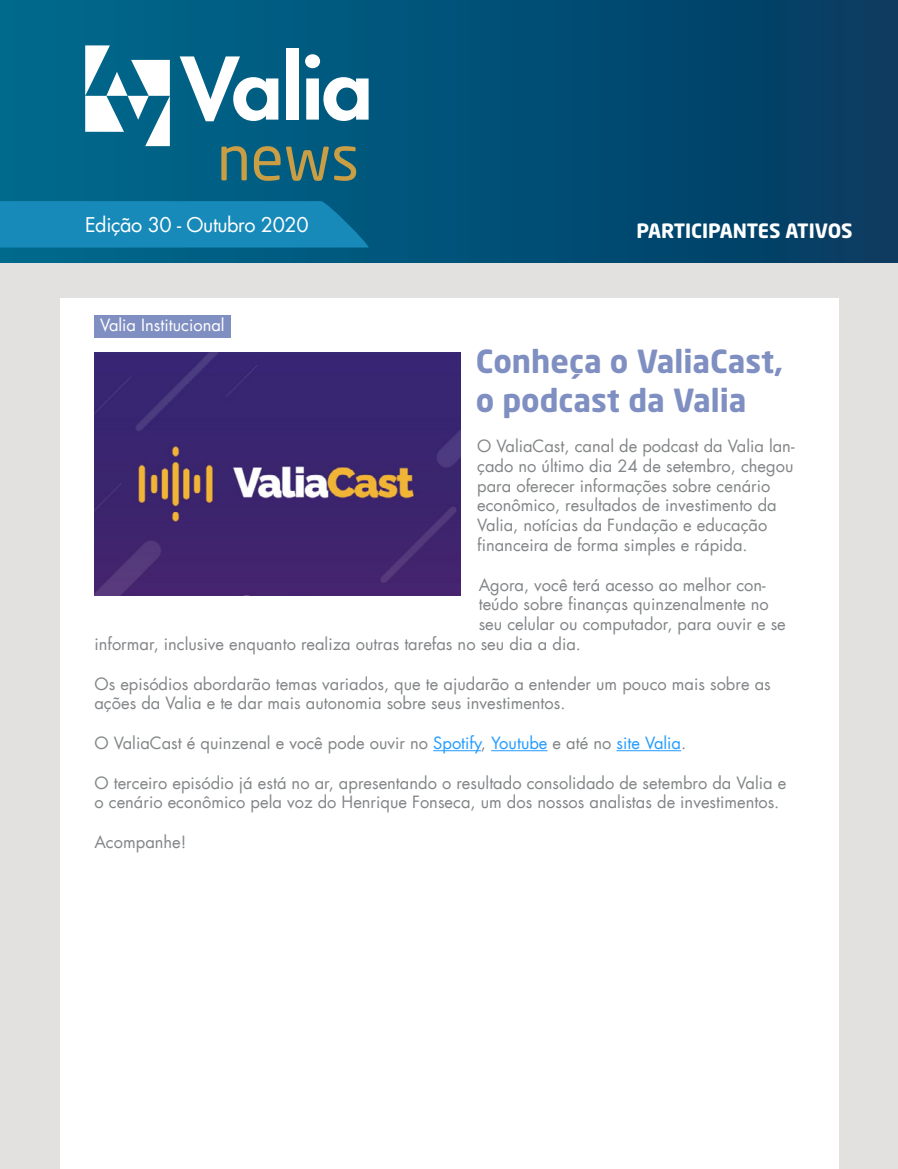
<style>
.page{position:relative;width:898px;height:1169px;background:#fff}
.page>*{position:absolute;margin:0;border:0;box-sizing:border-box;transform-origin:0 0}
.t1{font:61.5px "Neo Sans Std";color:#c99e45}
.t2{font:700 31.5px/39.6px "Neo Sans Std";color:#808fc2}
.t3{font:19.8px "Futura LT";letter-spacing:-.02em;color:#fff}
.t4{font:700 19.5px "Neo Sans Std";color:#fff}
.t5{font:16.5px/19.8px "Futura LT";color:#828587}
.t6{font:16.5px "Futura LT";color:#fff}
.s1{color:#249cff}
</style>
<div class="page">
<div style="left:0;top:262px;width:897px;height:907px;background:#e2e1df"></div>
<div style="left:61px;top:298px;width:777px;height:871px;background:#fff"></div>
<img style="left:94px;top:353px;width:366px;height:242px">
<div style="left:0;top:0;width:897px;height:262px;background:linear-gradient(to right,#006b8f,#053a62)"></div>
<svg style="left:85px;top:45px;width:85px;height:101px"></svg>
<svg style="left:180px;top:56px;width:98px;height:65px"></svg>
<div style="left:286px;top:49px;width:12px;height:71px;background:#fff"></div>
<svg style="left:305px;top:54px;width:63px;height:67px"></svg>
<svg style="left:0;top:201px;width:368px;height:47px;background:#1586b6"></svg>
<div style="left:94px;top:315px;width:137px;height:22px;background:#808fc2"></div>
<hr style="left:433px;top:750px;width:48px;height:1px;background:#249cff">
<hr style="left:491px;top:750px;width:56px;height:1px;background:#249cff">
<hr style="left:616px;top:750px;width:65px;height:1px;background:#249cff">
<h1 class="t1" style="left:217px;top:120px;width:143px">news</h1>
<p class="t3" style="left:85px;top:212px;width:225px">Edição 30 - Outubro 2020</p>
<p class="t4" style="left:636px;top:218px;width:218px">PARTICIPANTES ATIVOS</p>
<p class="t6" style="left:100px;top:315px;width:126px">Valia Institucional</p>
<h2 class="t2" style="left:475px;top:340px;width:309px">Conheça o ValiaCast, o podcast da Valia</h2>
<p class="t5" style="left:477px;top:436px;width:319px">O ValiaCast, canal de podcast da Valia lan&shy;çado no último dia 24 de setembro, chegou para oferecer informações sobre cenário econômico, resultados de investimento da Valia, notícias da Fundação e educação financeira de forma simples e rápida.</p>
<p class="t5" style="left:478px;top:575px;width:288px">Agora, você terá acesso ao melhor con-</p>
<p class="t5" style="left:478px;top:595px;width:291px">teúdo sobre finanças quinzenalmente no</p>
<p class="t5" style="left:478px;top:614px;width:308px">seu celular ou computador, para ouvir e se</p>
<p class="t5" style="left:94px;top:634px;width:488px">informar, inclusive enquanto realiza outras tarefas no seu dia a dia.</p>
<p class="t5" style="left:94px;top:674px;width:677px">Os episódios abordarão temas variados, que te ajudarão a entender um pouco mais sobre as ações da Valia e te dar mais autonomia sobre seus investimentos.</p>
<p class="t5" style="left:94px;top:733px;width:593px">O ValiaCast é quinzenal e você pode ouvir no <span class="s1">Spotify</span>, <span class="s1">Youtube</span> e até no <span class="s1">site Valia</span>.</p>
<p class="t5" style="left:94px;top:773px;width:693px">O terceiro episódio já está no ar, apresentando o resultado consolidado de setembro da Valia e o cenário econômico pela voz do Henrique Fonseca, um dos nossos analistas de investimentos.</p>
<p class="t5" style="left:94px;top:832px;width:93px">Acompanhe!</p>
</div>
